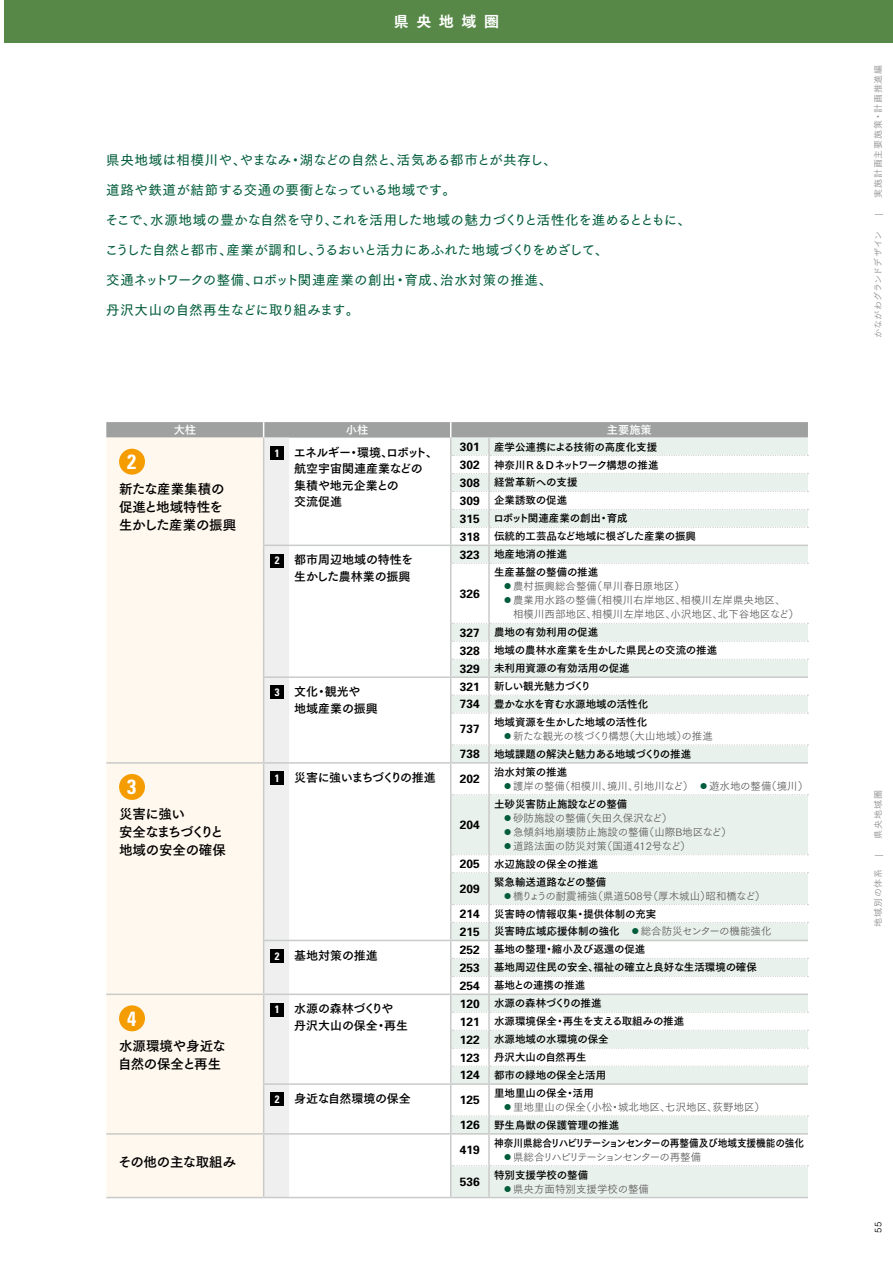
<style>
.page{position:relative;width:893px;height:1263px;background:#fff}
.page>*{position:absolute;margin:0;border:0;box-sizing:border-box;transform-origin:0 0}
.t1{font:700 condensed 20.55px "Univers";color:#fff}
.t2{font:15px "Tsuku Go Pro E";letter-spacing:.5em;color:#fff}
.t3{font:13.5px "Tsuku Go Pro D";color:#005c3a}
.t4{font:13.5px/18px "Tsuku Go Pro B";letter-spacing:-.02em;color:#000}
.t5{font:13.5px "Tsuku Go Pro D";letter-spacing:-.045em;color:#005c3a}
.t6{font:13.5px "Tsuku Go Pro D";letter-spacing:.03em;color:#005c3a}
.t7{font:12px/16.5px "Tsuku Go Pro B";color:#000}
.t8{font:12px/16.5px "Tsuku Go Pro B";letter-spacing:-.02em;color:#000;text-align:right}
.t9{font:700 12px "Univers";color:#000}
.t10{font:12px "Tsuku Go Pro B";letter-spacing:-.075em;color:#000}
.t11{font:11.25px "Tsuku Go Pro B";color:#fff}
.t12{font:10.5px/18px "Tsuku Go Pro B";color:#000}
.t13{font:10.5px/14.1px "Tsuku Go Pro R";color:#595757}
.t14{font:10.5px/18px "Tsuku Go Pro B";letter-spacing:-.02em;color:#000}
.t15{font:10.5px "Tsuku Go Pro B";letter-spacing:-.02em;color:#000;scale:.92 1}
.t16{font:10.5px "Tsuku Go Pro R";letter-spacing:-.02em;color:#595757}
.t17{font:10.5px "Tsuku Go Pro R";letter-spacing:-.13em;color:#595757}
.t18{font:9px "Tsuku Go Pro R";letter-spacing:.1em;color:#898989}
.t19{font:9px "Tsuku Go Pro R";letter-spacing:.01em;color:#898989}
.t20{font:9px "Tsuku Go Pro R";color:#000}
.s1{font-family:"Univers";font-weight:700;font-stretch:condensed;font-size:10.65px;color:#fff}
.s2{font-family:"Univers";font-weight:700;font-size:12px}
.s3{color:#005c3a}
.s4{font-family:"Tsuku Go Pro R";color:#005c3a}
.s5{font-family:"Tsuku Go Pro R";color:#595757}
</style>
<div class="page">
<svg style="left:106px;top:422px;width:702px;height:776px"></svg>
<div style="left:119px;top:449px;width:26px;height:26px;background:#f49c00;border-radius:50%"></div>
<div style="left:270px;top:446px;width:14px;height:14px;background:#000"></div>
<div style="left:270px;top:554px;width:14px;height:13px;background:#000"></div>
<div style="left:270px;top:686px;width:14px;height:13px;background:#000"></div>
<div style="left:119px;top:774px;width:26px;height:26px;background:#f49c00;border-radius:50%"></div>
<div style="left:270px;top:771px;width:14px;height:14px;background:#000"></div>
<div style="left:270px;top:949px;width:14px;height:13px;background:#000"></div>
<div style="left:119px;top:1005px;width:26px;height:26px;background:#f49c00;border-radius:50%"></div>
<div style="left:270px;top:1003px;width:14px;height:13px;background:#000"></div>
<div style="left:270px;top:1092px;width:14px;height:14px;background:#000"></div>
<div style="left:0;top:0;width:893px;height:43px;background:#578847"></div>
<hr style="left:0;top:0;width:4px;height:1263px;background:#fff">
<h2 class="t2" style="left:394px;top:8px;width:106px">県央地域圏</h2>
<p class="t3" style="left:106px;top:148px;width:452px">県央地域は相模川や、やまなみ・湖などの自然と、活気ある都市とが共存し、</p>
<p class="t3" style="left:106px;top:178px;width:351px">道路や鉄道が結節する交通の要衝となっている地域です。</p>
<p class="t3" style="left:105px;top:208px;width:587px">そこで、水源地域の豊かな自然を守り、これを活用した地域の魅力づくりと活性化を進めるとともに、</p>
<p class="t5" style="left:105px;top:238px;width:505px">こうした自然と都市、産業が調和し、うるおいと活力にあふれた地域づくりをめざして、</p>
<p class="t6" style="left:106px;top:268px;width:447px">交通ネットワークの整備、ロボット関連産業の創出・育成、治水対策の推進、</p>
<p class="t3" style="left:106px;top:298px;width:254px">丹沢大山の自然再生などに取り組みます。</p>
<p class="t11" style="left:174px;top:420px;width:24px">大柱</p>
<p class="t11" style="left:346px;top:420px;width:24px">小柱</p>
<p class="t11" style="left:607px;top:420px;width:46px">主要施策</p>
<h1 class="t1" style="left:127px;top:449px;width:11px">2</h1>
<p class="t4" style="left:119px;top:478px;width:119px">新たな産業集積の促進と地域特性を生かした産業の振興</p>
<h1 class="t1" style="left:127px;top:774px;width:11px">3</h1>
<p class="t4" style="left:119px;top:804px;width:108px">災害に強い<br>安全なまちづくりと地域の安全の確保</p>
<h1 class="t1" style="left:127px;top:1006px;width:11px">4</h1>
<p class="t4" style="left:118px;top:1035px;width:118px">水源環境や身近な自然の保全と再生　</p>
<p class="t4" style="left:118px;top:1151px;width:120px">その他の主な取組み</p>
<p class="t7" style="left:294px;top:442px;width:145px;text-indent:-19px"><span class="s1">1</span> エネルギー・環境、ロボット、航空宇宙関連産業などの集積や地元企業との<br>交流促進</p>
<p class="t14" style="left:460px;top:436px;width:238px"><span class="s2">301</span> 産学公連携による技術の高度化支援<br><span class="s2">302</span> 神奈川Ｒ＆Ｄネットワーク構想の推進<br><span class="s2">308</span> 経営革新への支援<br><span class="s2">309</span> 企業誘致の促進<br><span class="s2">315</span> ロボット関連産業の創出・育成<br><span class="s2">318</span> 伝統的工芸品など地域に根ざした産業の振興</p>
<p class="t8" style="left:275px;top:550px;width:140px"><span class="s1">2</span> 都市周辺地域の特性を生かした農林業の振興</p>
<p class="t12" style="left:460px;top:544px;width:109px"><span class="s2">323</span> 地産地消の推進</p>
<p class="t9" style="left:460px;top:586px;width:22px">326</p>
<p class="t12" style="left:494px;top:562px;width:106px">生産基盤の整備の推進</p>
<p class="t13" style="left:503px;top:578px;width:298px"><span class="s3">◦</span>農村振興総合整備（早川春日原地区）<br><span class="s3">◦</span>農業用水路の整備（相模川右岸地区、相模川左岸県央地区、<br>　相模川西部地区、相模川左岸地区、小沢地区、北下谷地区など）</p>
<p class="t12" style="left:460px;top:622px;width:259px"><span class="s2">327</span> 農地の有効利用の促進<br><span class="s2">328</span> 地域の農林水産業を生かした県民との交流の推進<br><span class="s2">329</span> 未利用資源の有効活用の促進</p>
<p class="t7" style="left:294px;top:682px;width:97px;text-indent:-19px"><span class="s1">3</span> 文化・観光や<br>地域産業の振興　</p>
<p class="t14" style="left:460px;top:676px;width:190px"><span class="s2">321</span> 新しい観光魅力づくり<br><span class="s2">734</span> 豊かな水を育む水源地域の活性化</p>
<p class="t9" style="left:460px;top:722px;width:22px">737</p>
<p class="t14" style="left:494px;top:712px;width:155px">地域資源を生かした地域の活性化</p>
<p class="t16" style="left:503px;top:727px;width:212px"><span class="s3">◦</span>新たな観光の核づくり構想（大山地域）の推進</p>
<p class="t14" style="left:460px;top:744px;width:233px"><span class="s2">738</span> 地域課題の解決と魅力ある地域づくりの推進</p>
<p class="t10" style="left:275px;top:767px;width:163px"><span class="s1">1</span> 災害に強いまちづくりの推進</p>
<p class="t9" style="left:460px;top:772px;width:22px">202</p>
<p class="t12" style="left:494px;top:761px;width:75px">治水対策の推進</p>
<p class="t13" style="left:503px;top:778px;width:307px"><span class="s3">◦</span>護岸の整備（相模川、境川、引地川など）　<span class="s3">◦</span>遊水地の整備（境川）</p>
<p class="t12" style="left:494px;top:793px;width:135px">土砂災害防止施設などの整備</p>
<p class="t13" style="left:503px;top:809px;width:231px"><span class="s3">◦</span>砂防施設の整備（矢田久保沢など）<br><span class="s3">◦</span>急傾斜地崩壊防止施設の整備（山際B地区など）<span class="s3">◦</span>道路法面の防災対策（国道412号など）</p>
<p class="t12" style="left:460px;top:853px;width:140px"><span class="s2">205</span> 水辺施設の保全の推進</p>
<p class="t9" style="left:460px;top:881px;width:22px">209</p>
<p class="t9" style="left:460px;top:817px;width:22px">204</p>
<p class="t12" style="left:494px;top:871px;width:114px">緊急輸送道路などの整備</p>
<p class="t13" style="left:503px;top:887px;width:264px"><span class="s3">◦</span>橋りょうの耐震補強（県道508号（厚木城山）昭和橋など）</p>
<p class="t12" style="left:460px;top:903px;width:313px"><span class="s2">214</span> 災害時の情報収集・提供体制の充実<br><span class="s2">215</span> 災害時広域応援体制の強化　<span class="s4">◦</span><span class="s5">総合防災センターの機能強化</span></p>
<p class="t7" style="left:275px;top:945px;width:116px"><span class="s1">2</span> 基地対策の推進　</p>
<p class="t12" style="left:460px;top:939px;width:299px"><span class="s2">252</span> 基地の整理・縮小及び返還の促進<br><span class="s2">253</span> 基地周辺住民の安全、福祉の確立と良好な生活環境の確保<br><span class="s2">254</span> 基地との連携の推進</p>
<p class="t8" style="left:294px;top:999px;width:115px;text-align:left;text-indent:-19px"><span class="s1">1</span> 水源の森林づくりや丹沢大山の保全・再生</p>
<p class="t12" style="left:460px;top:993px;width:226px"><span class="s2">120</span> 水源の森林づくりの推進<br><span class="s2">121</span> 水源環境保全・再生を支える取組みの推進<br><span class="s2">122</span> 水源地域の水環境の保全<br><span class="s2">123</span> 丹沢大山の自然再生<br><span class="s2">124</span> 都市の緑地の保全と活用</p>
<p class="t8" style="left:275px;top:1089px;width:150px"><span class="s1">2</span> 身近な自然環境の保全　</p>
<p class="t9" style="left:460px;top:1093px;width:22px">125</p>
<p class="t12" style="left:494px;top:1083px;width:101px">里地里山の保全・活用</p>
<p class="t13" style="left:503px;top:1099px;width:264px"><span class="s3">◦</span>里地里山の保全（小松・城北地区、七沢地区、荻野地区）</p>
<p class="t12" style="left:460px;top:1115px;width:161px"><span class="s2">126</span> 野生鳥獣の保護管理の推進</p>
<p class="t9" style="left:460px;top:1142px;width:22px">419</p>
<p class="t9" style="left:460px;top:1174px;width:22px">536</p>
<p class="t15" style="left:494px;top:1134px;width:339px">神奈川県総合リハビリテーションセンターの再整備及び地域支援機能の強化</p>
<p class="t17" style="left:503px;top:1148px;width:200px"><span class="s3">◦</span>県総合リハビリテーションセンターの再整備</p>
<p class="t12" style="left:494px;top:1164px;width:96px">特別支援学校の整備</p>
<p class="t13" style="left:503px;top:1180px;width:148px"><span class="s3">◦</span>県央方面特別支援学校の整備</p>
<p class="t18" style="left:871px;top:198px;width:135px;rotate:-90deg">実施計画主要施策・計画推進編</p>
<p class="t18" style="left:871px;top:216px;width:4px;rotate:-90deg">|</p>
<p class="t19" style="left:871px;top:338px;width:108px;rotate:-90deg">かながわグランドデザイン</p>
<p class="t18" style="left:871px;top:839px;width:50px;rotate:-90deg">県央地域圏</p>
<p class="t18" style="left:871px;top:857px;width:4px;rotate:-90deg">|</p>
<p class="t18" style="left:871px;top:927px;width:60px;rotate:-90deg">地域別の体系</p>
<p class="t20" style="left:871px;top:1233px;width:13px;rotate:-90deg">55</p>
</div>
